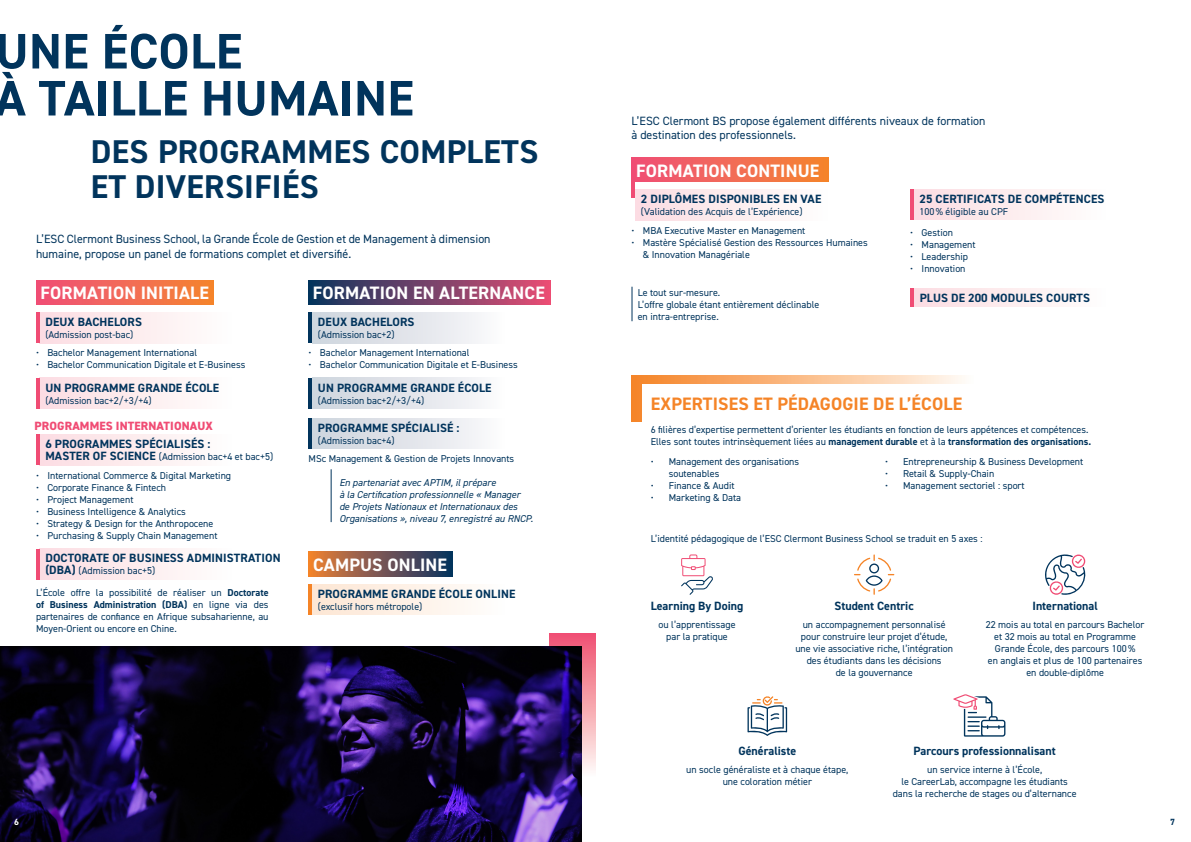
<style>
.page{position:relative;width:1191px;height:842px;background:#fff}
.page>*{position:absolute;margin:0;border:0;box-sizing:border-box;transform-origin:0 0}
.t1{font:700 50px/47px "DIN2014";letter-spacing:.01em;color:#01345c}
.t2{font:700 33px/35px "DIN2014";letter-spacing:.01em;color:#01345c}
.t3{font:700 18px "DIN2014";letter-spacing:.01em;color:#fff}
.t4{font:700 18px "DIN2014";letter-spacing:.01em;color:#f58427}
.t5{font:700 12px "DIN2014";letter-spacing:.01em;color:#01345c}
.t6{font:12px/14.4px "DIN2014";color:#01345c}
.t7{font:800 12px "DIN2014";letter-spacing:.01em;color:#f04c74}
.t8{font:10px/12px "DIN2014";color:#01345c;text-align:center}
.t9{font:italic 10px/12px "DIN2014";color:#01345c}
.t10{font:700 9px "DIN2014";color:#01345c}
.t11{font:700 9px "DIN2014";color:#fff}
.s1{font-weight:700;font-size:12px}
.s2{font-weight:700}
</style>
<div class="page">
<svg style="left:549px;top:633px;width:46px;height:209px"></svg>
<img style="left:0;top:647px;width:581px;height:195px">
<div style="left:40px;top:312px;width:192px;height:31px;background:linear-gradient(to right,#fcdce2,#fefefc)"></div>
<div style="left:40px;top:434px;width:192px;height:31px;background:linear-gradient(to right,#fcdce2,#fefefc)"></div>
<div style="left:40px;top:549px;width:192px;height:31px;background:linear-gradient(to right,#fcdce2,#fefefc)"></div>
<div style="left:635px;top:189px;width:193px;height:31px;background:linear-gradient(to right,#fcdce2,#fefefd)"></div>
<div style="left:312px;top:584px;width:193px;height:31px;background:linear-gradient(to right,#fde6d3,#fefefc)"></div>
<div style="left:312px;top:312px;width:193px;height:31px;background:linear-gradient(to right,#ccd3dc,#fafafb)"></div>
<div style="left:914px;top:288px;width:192px;height:18px;background:linear-gradient(to right,#fcdce2,#fefefc)"></div>
<div style="left:312px;top:418px;width:193px;height:30px;background:linear-gradient(to right,#ccd3dc,#fafafb)"></div>
<div style="left:40px;top:378px;width:192px;height:31px;background:linear-gradient(to right,#fcdce2,#fefefc)"></div>
<div style="left:914px;top:189px;width:192px;height:31px;background:linear-gradient(to right,#fcdce2,#fefefc)"></div>
<div style="left:312px;top:378px;width:193px;height:31px;background:linear-gradient(to right,#ccd3dc,#fafafb)"></div>
<div style="left:36px;top:280px;width:178px;height:25px;background:linear-gradient(to right,#ef4f7a,#f58530)"></div>
<div style="left:631px;top:157px;width:197px;height:25px;background:linear-gradient(to right,#ef4e7a,#f58530)"></div>
<div style="left:308px;top:552px;width:144px;height:24px;background:linear-gradient(to right,#ee7f37,#0a3166)"></div>
<div style="left:308px;top:280px;width:242px;height:25px;background:linear-gradient(to right,#0b355e,#e54e75)"></div>
<hr style="left:36px;top:312px;width:4px;height:31px;background:#f04c74">
<hr style="left:36px;top:434px;width:4px;height:31px;background:#f04c74">
<hr style="left:36px;top:549px;width:4px;height:31px;background:#f04c74">
<hr style="left:631px;top:167px;width:4px;height:31px;background:#f04c74">
<hr style="left:308px;top:584px;width:4px;height:31px;background:#f58427">
<hr style="left:308px;top:312px;width:4px;height:31px;background:#01345c">
<hr style="left:910px;top:288px;width:4px;height:18px;background:#f04c74">
<hr style="left:308px;top:418px;width:4px;height:30px;background:#01345c">
<hr style="left:36px;top:378px;width:4px;height:31px;background:#f04c74">
<hr style="left:910px;top:189px;width:4px;height:31px;background:#f04c74">
<hr style="left:308px;top:378px;width:4px;height:31px;background:#01345c">
<hr style="left:331px;top:469px;width:1px;height:53px;background:#01345c">
<svg style="left:631px;top:375px;width:331px;height:47px;background:#f9b57c"></svg>
<div style="left:642px;top:384px;width:513px;height:53px;background:#fff"></div>
<hr style="left:631px;top:287px;width:1px;height:34px;background:#01345c">
<svg style="left:1045px;top:554px;width:41px;height:41px"></svg>
<svg style="left:953px;top:694px;width:52px;height:43px"></svg>
<svg style="left:747px;top:696px;width:40px;height:40px"></svg>
<svg style="left:854px;top:554px;width:40px;height:41px"></svg>
<svg style="left:681px;top:554px;width:32px;height:41px"></svg>
<p class="t1" style="left:-5px;top:27px;width:420px">UNE ÉCOLE<br>À TAILLE HUMAINE</p>
<p class="t2" style="left:91px;top:134px;width:449px">DES PROGRAMMES COMPLETS<br>ET DIVERSIFIÉS</p>
<p class="t6" style="left:36px;top:232px;width:456px">L’ESC Clermont Business School, la Grande École de Gestion et de Management à dimension humaine, propose un panel de formations complet et diversifié.</p>
<p class="t3" style="left:41px;top:281px;width:170px">FORMATION INITIALE</p>
<p class="t3" style="left:313px;top:281px;width:234px">FORMATION EN ALTERNANCE</p>
<p class="t5" style="left:45px;top:314px;width:98px">DEUX BACHELORS</p>
<p class="t8" style="left:45px;top:328px;width:89px">(Admission post-bac)</p>
<p class="t5" style="left:318px;top:314px;width:98px">DEUX BACHELORS</p>
<p class="t8" style="left:318px;top:328px;width:78px">(Admission bac+2)</p>
<p class="t8" style="left:36px;top:347px;width:163px">• Bachelor Management International</p>
<p class="t8" style="left:36px;top:359px;width:211px">• Bachelor Communication Digitale et E-Business</p>
<p class="t8" style="left:308px;top:347px;width:163px">• Bachelor Management International</p>
<p class="t8" style="left:308px;top:359px;width:211px">• Bachelor Communication Digitale et E-Business</p>
<p class="t5" style="left:45px;top:380px;width:175px">UN PROGRAMME GRANDE ÉCOLE</p>
<p class="t8" style="left:45px;top:394px;width:108px">(Admission bac+2/+3/+4)</p>
<p class="t5" style="left:318px;top:380px;width:175px">UN PROGRAMME GRANDE ÉCOLE</p>
<p class="t8" style="left:318px;top:394px;width:108px">(Admission bac+2/+3/+4)</p>
<p class="t7" style="left:35px;top:418px;width:180px">PROGRAMMES INTERNATIONAUX</p>
<p class="t5" style="left:45px;top:436px;width:167px">6 PROGRAMMES SPÉCIALISÉS :</p>
<p class="t8" style="left:45px;top:450px;width:229px"><span class="s1">MASTER OF SCIENCE</span> (Admission bac+4 et bac+5)</p>
<p class="t8" style="left:36px;top:469px;width:197px">• International Commerce &amp; Digital Marketing</p>
<p class="t8" style="left:36px;top:481px;width:132px">• Corporate Finance &amp; Fintech</p>
<p class="t8" style="left:36px;top:493px;width:99px">• Project Management</p>
<p class="t8" style="left:36px;top:505px;width:151px">• Business Intelligence &amp; Analytics</p>
<p class="t8" style="left:36px;top:517px;width:179px">• Strategy &amp; Design for the Anthropocene</p>
<p class="t8" style="left:36px;top:529px;width:183px">• Purchasing &amp; Supply Chain Management</p>
<p class="t5" style="left:318px;top:420px;width:143px">PROGRAMME SPÉCIALISÉ :</p>
<p class="t8" style="left:318px;top:434px;width:78px">(Admission bac+4)</p>
<p class="t8" style="left:308px;top:452px;width:207px">MSc Management &amp; Gestion de Projets Innovants</p>
<p class="t9" style="left:339px;top:476px;width:195px">En partenariat avec APTIM, il prépare<br>à la Certification professionnelle « Manager<br>de Projets Nationaux et Internationaux des Organisations », niveau 7, enregistré au RNCP.</p>
<p class="t5" style="left:45px;top:550px;width:237px">DOCTORATE OF BUSINESS ADMINISTRATION</p>
<p class="t8" style="left:45px;top:565px;width:111px"><span class="s1">(DBA)</span> (Admission bac+5)</p>
<p class="t3" style="left:313px;top:553px;width:135px">CAMPUS ONLINE</p>
<p class="t8" style="left:36px;top:586px;width:234px;text-align:justify">L’École offre la possibilité de réaliser un <span class="s2">Doctorate of Business Administration (DBA)</span> en ligne via des partenaires de confiance en Afrique subsaharienne, au Moyen-Orient ou encore en Chine.</p>
<p class="t5" style="left:318px;top:585px;width:199px">PROGRAMME GRANDE ÉCOLE ONLINE</p>
<p class="t8" style="left:318px;top:600px;width:106px">(exclusif hors métropole)</p>
<p class="t11" style="left:14px;top:816px;width:6px">6</p>
<p class="t6" style="left:631px;top:113px;width:355px">L’ESC Clermont BS propose également différents niveaux de formation à destination des professionnels.</p>
<p class="t3" style="left:636px;top:158px;width:185px">FORMATION CONTINUE</p>
<p class="t5" style="left:641px;top:191px;width:182px">2 DIPLÔMES DISPONIBLES EN VAE</p>
<p class="t8" style="left:641px;top:205px;width:163px">(Validation des Acquis de l’Expérience)</p>
<p class="t5" style="left:919px;top:191px;width:186px">25 CERTIFICATS DE COMPÉTENCES</p>
<p class="t8" style="left:919px;top:205px;width:90px">100% éligible au CPF</p>
<p class="t8" style="left:631px;top:224px;width:175px">• MBA Executive Master en Management</p>
<p class="t8" style="left:643px;top:236px;width:226px;text-align:left;text-indent:-11px">• Mastère Spécialisé Gestion des Ressources Humaines &amp; Innovation Managériale</p>
<p class="t8" style="left:910px;top:226px;width:44px">• Gestion</p>
<p class="t8" style="left:910px;top:238px;width:67px">• Management</p>
<p class="t8" style="left:910px;top:250px;width:59px">• Leadership</p>
<p class="t8" style="left:910px;top:262px;width:57px">• Innovation</p>
<p class="t8" style="left:638px;top:286px;width:183px;text-align:left">Le tout sur-mesure.<br>L’offre globale étant entièrement déclinable en intra-entreprise.</p>
<p class="t5" style="left:919px;top:290px;width:172px">PLUS DE 200 MODULES COURTS</p>
<p class="t4" style="left:651px;top:392px;width:313px">EXPERTISES ET PÉDAGOGIE DE L’ÉCOLE</p>
<p class="t8" style="left:650px;top:424px;width:442px;text-align:left">6 filières d’expertise permettent d’orienter les étudiants en fonction de leurs appétences et compétences.<br>Elles sont toutes intrinsèquement liées au <span class="s2">management durable</span> et à la <span class="s2">transformation des organisations.</span></p>
<p class="t8" style="left:668px;top:456px;width:132px;text-align:left;text-indent:-18px">• Management des organisations soutenables</p>
<p class="t8" style="left:650px;top:480px;width:85px">• Finance &amp; Audit</p>
<p class="t8" style="left:650px;top:492px;width:92px">• Marketing &amp; Data</p>
<p class="t8" style="left:885px;top:456px;width:200px">• Entrepreneurship &amp; Business Development</p>
<p class="t8" style="left:885px;top:468px;width:111px">• Retail &amp; Supply-Chain</p>
<p class="t8" style="left:885px;top:480px;width:141px">• Management sectoriel : sport</p>
<p class="t8" style="left:650px;top:532px;width:333px">L’identité pédagogique de l’ESC Clermont Business School se traduit en 5 axes :</p>
<p class="t5" style="left:650px;top:598px;width:94px">Learning By Doing</p>
<p class="t8" style="left:658px;top:618px;width:78px">ou l’apprentissage par la pratique</p>
<p class="t5" style="left:834px;top:598px;width:81px">Student Centric</p>
<p class="t8" style="left:795px;top:618px;width:159px">un accompagnement personnalisé pour construire leur projet d’étude, une vie associative riche, l’intégration des étudiants dans les décisions<br>de la gouvernance</p>
<p class="t5" style="left:1032px;top:598px;width:67px">International</p>
<p class="t8" style="left:985px;top:618px;width:160px">22 mois au total en parcours Bachelor et 32 mois au total en Programme<br>Grande École, des parcours 100%<br>en anglais et plus de 100 partenaires en double-diplôme</p>
<p class="t5" style="left:738px;top:743px;width:59px">Généraliste</p>
<p class="t8" style="left:686px;top:763px;width:164px">un socle généraliste et à chaque étape, une coloration métier</p>
<p class="t5" style="left:913px;top:743px;width:144px">Parcours professionnalisant</p>
<p class="t8" style="left:892px;top:763px;width:185px">un service interne à l’École,<br>le CareerLab, accompagne les étudiants dans la recherche de stages ou d’alternance</p>
<p class="t10" style="left:1170px;top:816px;width:6px">7</p>
</div>
